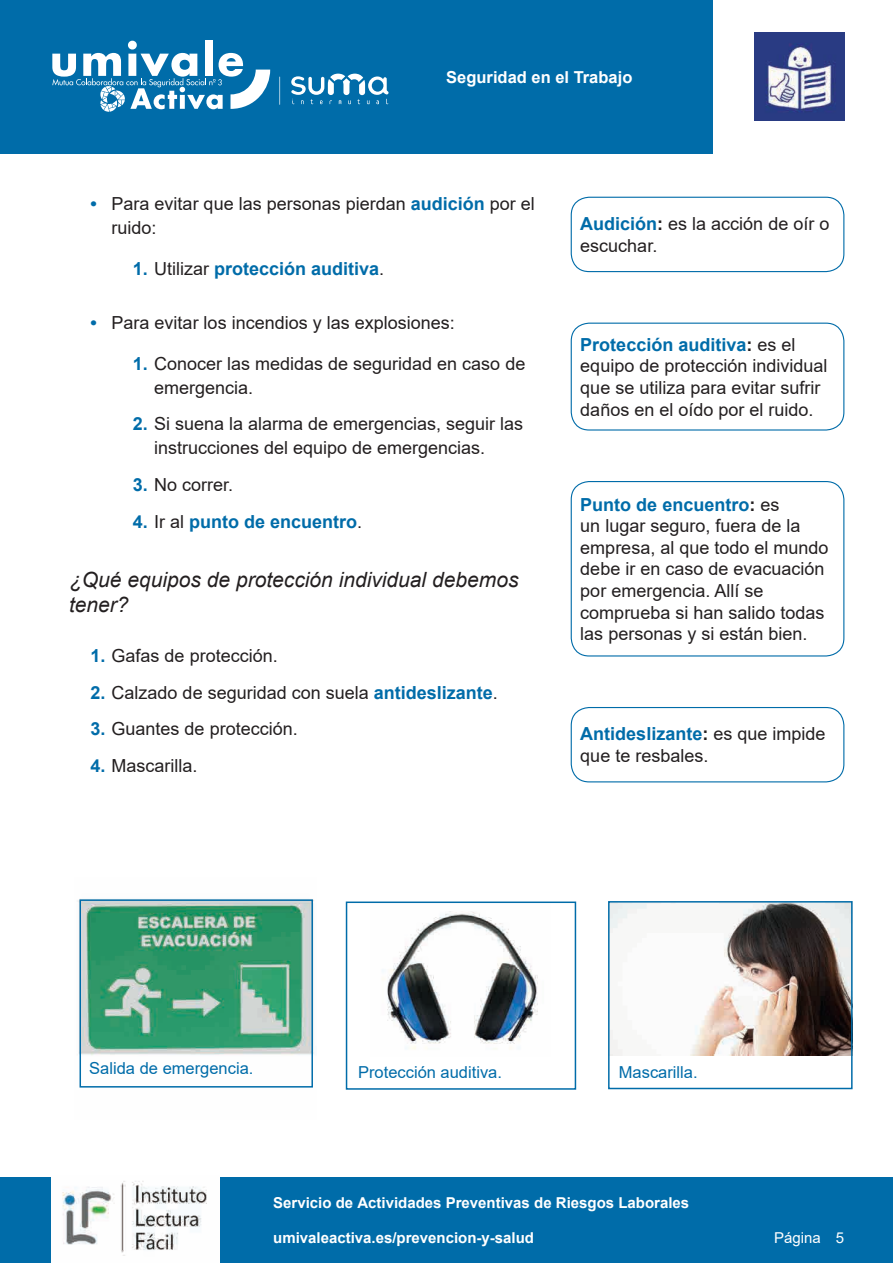
<style>
.page{position:relative;width:893px;height:1263px;background:#fff}
.page>*{position:absolute;margin:0;border:0;box-sizing:border-box;transform-origin:0 0}
.t1{font:italic 21px/25.2px "Arial";color:#231f20}
.t2{font:18px/21.6px "Arial";color:#231f20}
.t3{font:700 18px "Arial";color:#006ca9}
.t4{font:16.5px "Arial";color:#006ca9}
.t5{font:700 16.5px "Arial";color:#fff}
.t6{font:700 15px "Arial";color:#fff}
.t7{font:15px "Arial";color:#fff}
.s1{font-weight:700;color:#006ca9}
.s2{font-weight:400;color:#231f20}
.s3{font-weight:700}
</style>
<div class="page">
<div style="left:0;top:1178px;width:893px;height:85px;background:#006ca9"></div>
<div style="left:0;top:0;width:713px;height:153px;background:#006ca9"></div>
<img style="left:755px;top:32px;width:89px;height:89px">
<img style="left:51px;top:1178px;width:168px;height:85px">
<div style="left:571px;top:197px;width:273px;height:75px;border:1px solid #006ca9;border-radius:18px"></div>
<div style="left:571px;top:323px;width:273px;height:108px;border:1px solid #006ca9;border-radius:18px"></div>
<div style="left:571px;top:481px;width:273px;height:175px;border:1px solid #006ca9;border-radius:18px"></div>
<div style="left:571px;top:707px;width:273px;height:75px;border:1px solid #006ca9;border-radius:18px"></div>
<img style="left:77px;top:899px;width:237px;height:189px">
<img style="left:382px;top:911px;width:156px;height:139px">
<img style="left:611px;top:904px;width:239px;height:152px">
<div style="left:80px;top:899px;width:233px;height:188px;border:2px solid #006ca9"></div>
<div style="left:346px;top:901px;width:230px;height:189px;border:2px solid #006ca9"></div>
<div style="left:608px;top:901px;width:245px;height:188px;border:2px solid #006ca9"></div>
<svg style="left:291px;top:74px;width:97px;height:30px"></svg>
<svg style="left:279px;top:77px;width:1px;height:28px"></svg>
<div style="left:205px;top:40px;width:8px;height:36px;background:#fff"></div>
<svg style="left:52px;top:41px;width:218px;height:71px"></svg>
<p class="t5" style="left:446px;top:65px;width:188px">Seguridad en el Trabajo</p>
<p class="t2" style="left:112px;top:191px;width:425px;line-height:24px;text-indent:-21px"><span class="s1">•</span> Para evitar que las personas pierdan <span class="s1">audición</span> por el ruido:</p>
<p class="t3" style="left:133px;top:256px;width:253px">1. <span class="s2">Utilizar</span> protección auditiva<span class="s2">.</span></p>
<p class="t2" style="left:90px;top:311px;width:366px"><span class="s1">•</span> Para evitar los incendios y las explosiones:</p>
<p class="t2" style="left:154px;top:351px;width:373px;line-height:24px;text-indent:-21px"><span class="s1">1.</span> Conocer las medidas de seguridad en caso de emergencia.</p>
<p class="t2" style="left:154px;top:412px;width:371px;line-height:24px;text-indent:-21px"><span class="s1">2.</span> Si suena la alarma de emergencias, seguir las instrucciones del equipo de emergencias.</p>
<p class="t2" style="left:133px;top:474px;width:102px"><span class="s1">3.</span> No correr.</p>
<p class="t3" style="left:133px;top:509px;width:231px">4. <span class="s2">Ir al</span> punto de encuentro<span class="s2">.</span></p>
<p class="t1" style="left:69px;top:567px;width:451px">¿Qué equipos de protección individual debemos tener?</p>
<p class="t2" style="left:90px;top:644px;width:189px"><span class="s1">1.</span> Gafas de protección.</p>
<p class="t2" style="left:90px;top:681px;width:409px"><span class="s1">2.</span> Calzado de seguridad con suela <span class="s1">antideslizante</span>.</p>
<p class="t2" style="left:90px;top:718px;width:209px"><span class="s1">3.</span> Guantes de protección.</p>
<p class="t2" style="left:90px;top:755px;width:109px"><span class="s1">4.</span> Mascarilla.</p>
<p class="t2" style="left:580px;top:213px;width:251px"><span class="s1">Audición</span><span class="s3">:</span> es la acción de oír o escuchar.</p>
<p class="t2" style="left:580px;top:333px;width:249px"><span class="s1">Protección auditiva</span><span class="s3">:</span> es el equipo de protección individual que se utiliza para evitar sufrir daños en el oído por el ruido.</p>
<p class="t2" style="left:580px;top:493px;width:250px"><span class="s1">Punto de encuentro</span><span class="s3">:</span> es<br>un lugar seguro, fuera de la empresa, al que todo el mundo debe ir en caso de evacuación por emergencia. Allí se comprueba si han salido todas las personas y si están bien.</p>
<p class="t2" style="left:580px;top:723px;width:247px"><span class="s1">Antideslizante</span><span class="s3">:</span> es que impide que te resbales.</p>
<p class="t4" style="left:89px;top:1057px;width:166px">Salida de emergencia.</p>
<p class="t4" style="left:358px;top:1061px;width:145px">Protección auditiva.</p>
<p class="t4" style="left:619px;top:1060px;width:80px">Mascarilla.</p>
<p class="t6" style="left:273px;top:1192px;width:418px">Servicio de Actividades Preventivas de Riesgos Laborales</p>
<p class="t6" style="left:273px;top:1227px;width:262px">umivaleactiva.es/prevencion-y-salud</p>
<p class="t7" style="left:774px;top:1227px;width:72px">Página 5</p>
</div>
